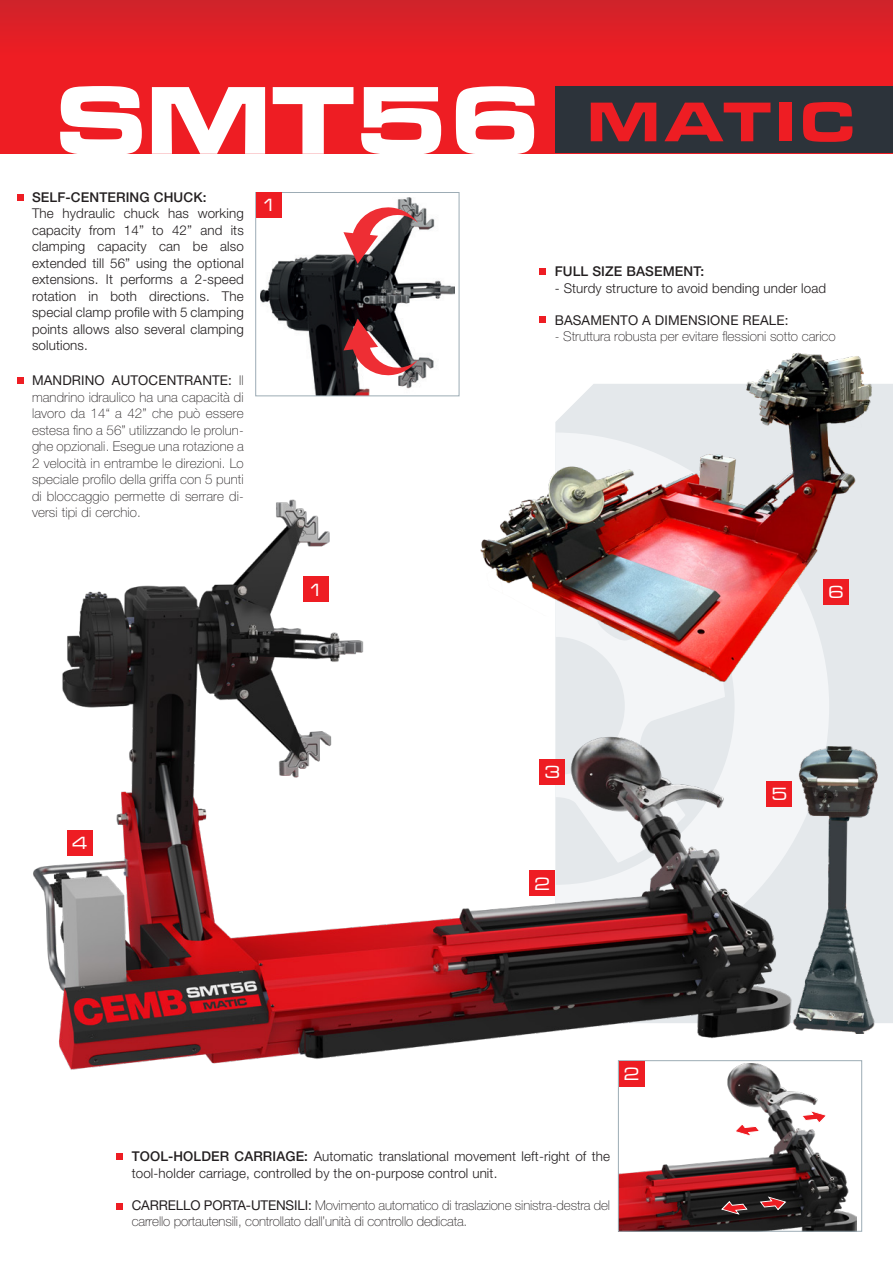
<style>
.page{position:relative;width:893px;height:1263px;background:#fff}
.page>*{position:absolute;margin:0;border:0;box-sizing:border-box;transform-origin:0 0}
.t1{font:100.05px "Microgramma D Bold Exte";letter-spacing:.03em;color:#fff}
.t2{font:18.6px "Microgramma D Medi Exte";color:#fff}
.t3{font:18.3px "Microgramma D Medi Exte";color:#fff}
.t4{font:100 13.5px/16.5px "Helvetica Neue LT Std";letter-spacing:-.01em;color:#231f20}
.t5{font:300 13.5px/16.5px "Helvetica Neue LT Std";letter-spacing:.01em;color:#231f20}
.t6{font:500 13.5px "Helvetica Neue LT Std";letter-spacing:.01em;color:#231f20}
.t7{font:13.5px "Helvetica Neue LT Std";letter-spacing:.01em;color:#231f20}
.s1{font-size:58.05px;color:#ee1d23}
.s2{font-weight:400}
.s3{font-weight:500}
</style>
<div class="page">
<div style="left:0;top:0;width:893px;height:153px;background:linear-gradient(to bottom,#db2127,#f41c21)"></div>
<div style="left:555px;top:87px;width:338px;height:66px;background:#2c333a"></div>
<img style="left:260px;top:197px;width:195px;height:197px">
<svg style="left:343px;top:206px;width:75px;height:58px"></svg>
<svg style="left:343px;top:319px;width:75px;height:58px"></svg>
<div style="left:255px;top:192px;width:204px;height:204px;border:1px solid #9dacb5"></div>
<div style="left:256px;top:192px;width:26px;height:26px;background:#ee1d23"></div>
<img style="left:620px;top:1097px;width:236px;height:133px">
<div style="left:618px;top:1060px;width:244px;height:172px;border:1px solid #9dacb5"></div>
<svg style="left:717px;top:1199px;width:33px;height:18px"></svg>
<svg style="left:758px;top:1194px;width:32px;height:18px"></svg>
<svg style="left:730px;top:1121px;width:32px;height:18px"></svg>
<svg style="left:799px;top:1108px;width:32px;height:18px"></svg>
<img style="left:33px;top:499px;width:782px;height:605px">
<div style="left:67px;top:830px;width:26px;height:26px;background:#ee1d23"></div>
<div style="left:529px;top:870px;width:26px;height:26px;background:#ee1d23"></div>
<img style="left:779px;top:746px;width:114px;height:287px">
<div style="left:540px;top:759px;width:25px;height:25px;background:#ee1d23"></div>
<div style="left:767px;top:781px;width:25px;height:26px;background:#ee1d23"></div>
<svg style="left:117px;top:1153px;width:6px;height:6px"></svg>
<div style="left:117px;top:1203px;width:6px;height:7px;background:#ee1d23"></div>
<svg style="left:17px;top:194px;width:6px;height:6px"></svg>
<img style="left:469px;top:352px;width:424px;height:333px">
<div style="left:17px;top:377px;width:6px;height:7px;background:#ee1d23"></div>
<div style="left:540px;top:268px;width:6px;height:7px;background:#ee1d23"></div>
<svg style="left:540px;top:317px;width:6px;height:6px"></svg>
<p class="t1" style="left:58px;top:53px;width:797px">SMT56 <span class="s1">MATIC</span></p>
<p class="t6" style="left:32px;top:189px;width:176px">SELF-CENTERING CHUCK:</p>
<p class="t5" style="left:32px;top:205px;width:213px;text-align:justify">The hydraulic chuck has working capacity from 14” to 42” and its clamping capacity can be also extended till 56” using the optional extensions. It performs a 2-speed rotation in both directions. The special clamp profile with 5 clamping points allows also several clamping solutions.</p>
<p class="t4" style="left:32px;top:372px;width:213px;text-align:justify"><span class="s2">MANDRINO AUTOCENTRANTE:</span> Il mandrino idraulico ha una capacità di lavoro da 14“ a 42” che può essere estesa fino a 56” utilizzando le prolun&shy;ghe opzionali. Esegue una rotazione a 2 velocità in entrambe le direzioni. Lo speciale profilo della griffa con 5 punti di bloccaggio permette di serrare di&shy;versi tipi di cerchio.</p>
<p class="t3" style="left:261px;top:194px;width:17px">1</p>
<p class="t3" style="left:308px;top:578px;width:17px">1</p>
<p class="t3" style="left:72px;top:831px;width:17px">4</p>
<p class="t6" style="left:555px;top:263px;width:151px">FULL SIZE BASEMENT:</p>
<p class="t5" style="left:555px;top:279px;width:273px">- Sturdy structure to avoid bending under load</p>
<p class="t7" style="left:555px;top:312px;width:235px">BASAMENTO A DIMENSIONE REALE:</p>
<p class="t4" style="left:555px;top:328px;width:283px">- Struttura robusta per evitare flessioni sotto carico</p>
<p class="t3" style="left:545px;top:760px;width:17px">3</p>
<p class="t2" style="left:535px;top:872px;width:17px">2</p>
<p class="t2" style="left:624px;top:1062px;width:17px">2</p>
<p class="t3" style="left:828px;top:581px;width:17px">6</p>
<p class="t3" style="left:772px;top:783px;width:17px">5</p>
<p class="t5" style="left:132px;top:1148px;width:480px"><span class="s3">TOOL-HOLDER CARRIAGE:</span> Automatic translational movement left-right of the tool-holder carriage, controlled by the on-purpose control unit.</p>
<p class="t4" style="left:132px;top:1197px;width:480px"><span class="s2">CARRELLO PORTA-UTENSILI:</span> Movimento automatico di traslazione sinistra-destra del carrello portautensili, controllato dall’unità di controllo dedicata.</p>
</div>
